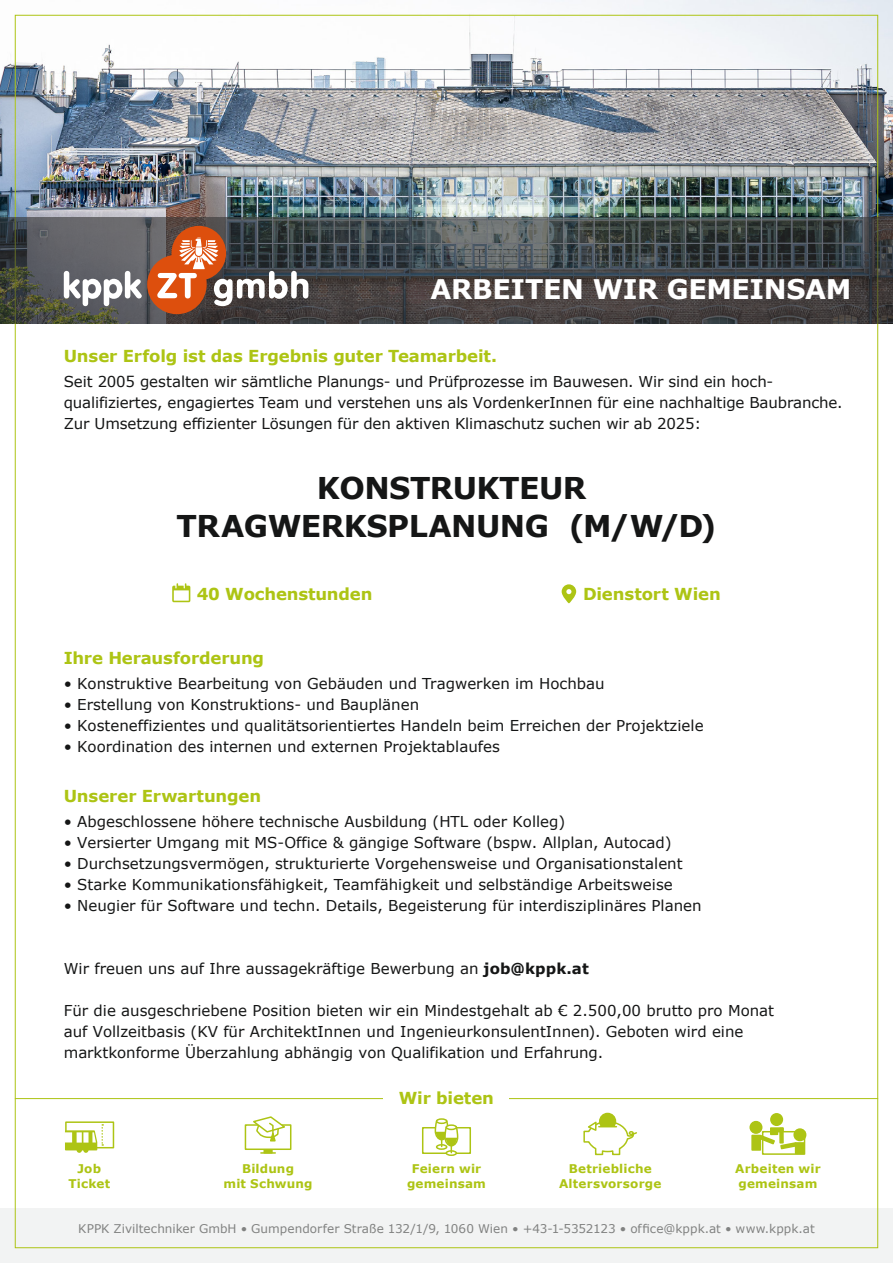
<style>
.page{position:relative;width:893px;height:1263px;background:#fff}
.page>*{position:absolute;margin:0;border:0;box-sizing:border-box;transform-origin:0 0}
.t1{font:700 30px/37.5px "Verdana";letter-spacing:-.02em;color:#151616;text-align:center}
.t2{font:700 27px "Verdana";letter-spacing:-.015em;color:#fff}
.t3{font:700 16.5px "Verdana";letter-spacing:-.01em;color:#adc414}
.t4{font:15px/21px "Verdana";color:#151616}
.t5{font:12px "Verdana";letter-spacing:.005em;color:#818281}
.t6{font:700 12px/15px "Verdana";letter-spacing:.015em;color:#adc414;text-align:center}
.s1{font-weight:700}
</style>
<div class="page">
<img style="left:0;top:0;width:893px;height:217px">
<div style="left:0;top:1209px;width:893px;height:54px;background:#f2f3f3"></div>
<svg style="left:0;top:217px;width:893px;height:106px;background:#464849"></svg>
<div style="left:147px;top:255px;width:60px;height:59px;background:#dd4f0d;border-radius:50%"></div>
<div style="left:171px;top:226px;width:55px;height:54px;background:#dd4f0d;border-radius:50%"></div>
<svg style="left:157px;top:237px;width:151px;height:69px"></svg>
<svg style="left:64px;top:271px;width:78px;height:35px"></svg>
<hr style="left:15px;top:1098px;width:863px;height:1px;background:#adc414">
<div style="left:65px;top:1121px;width:49px;height:27px;background:#fff;border:2px solid #adc414"></div>
<svg style="left:65px;top:1124px;width:38px;height:29px"></svg>
<div style="left:77px;top:1132px;width:5px;height:10px;background:#fff"></div>
<div style="left:83px;top:1132px;width:6px;height:10px;background:#fff"></div>
<div style="left:245px;top:1124px;width:46px;height:26px;background:#fff;border:2px solid #adc414"></div>
<svg style="left:252px;top:1116px;width:36px;height:38px"></svg>
<div style="left:770px;top:1127px;width:14px;height:16px;background:#adc414;border:2px solid #adc414"></div>
<div style="left:771px;top:1114px;width:11px;height:11px;background:#adc414;border-radius:50%"></div>
<div style="left:770px;top:1113px;width:13px;height:13px;border:2px solid #adc414;border-radius:50%"></div>
<div style="left:762px;top:1131px;width:43px;height:24px;background:#fff;border:2px solid #adc414"></div>
<div style="left:751px;top:1135px;width:10px;height:16px;background:#adc414;border:2px solid #adc414"></div>
<div style="left:795px;top:1142px;width:9px;height:12px;background:#adc414"></div>
<div style="left:779px;top:1127px;width:5px;height:16px;border:2px solid #adc414"></div>
<svg style="left:758px;top:1131px;width:40px;height:19px"></svg>
<div style="left:750px;top:1121px;width:12px;height:12px;background:#adc414;border-radius:50%"></div>
<div style="left:749px;top:1121px;width:13px;height:13px;border:2px solid #adc414;border-radius:50%"></div>
<div style="left:794px;top:1129px;width:12px;height:11px;background:#adc414;border-radius:50%"></div>
<div style="left:793px;top:1128px;width:13px;height:13px;border:2px solid #adc414;border-radius:50%"></div>
<div style="left:422px;top:1127px;width:49px;height:27px;background:#fff;border:2px solid #adc414"></div>
<div style="left:446px;top:1150px;width:11px;height:6px;border:2px solid #adc414;border-radius:50%"></div>
<svg style="left:434px;top:1118px;width:25px;height:34px"></svg>
<div style="left:600px;top:1113px;width:15px;height:16px;background:#adc414;border-radius:50%"></div>
<div style="left:599px;top:1113px;width:17px;height:17px;border:2px solid #adc414;border-radius:50%"></div>
<svg style="left:583px;top:1119px;width:54px;height:37px"></svg>
<div style="left:384px;top:1092px;width:125px;height:25px;background:#fff"></div>
<svg style="left:172px;top:583px;width:18px;height:19px"></svg>
<svg style="left:562px;top:584px;width:14px;height:19px"></svg>
<h2 class="t2" style="left:431px;top:271px;width:422px">ARBEITEN WIR GEMEINSAM</h2>
<p class="t3" style="left:64px;top:345px;width:435px">Unser Erfolg ist das Ergebnis guter Teamarbeit.</p>
<p class="t4" style="left:64px;top:372px;width:780px">Seit 2005 gestalten wir sämtliche Planungs- und Prüfprozesse im Bauwesen. Wir sind ein hoch&shy;qualifiziertes, engagiertes Team und verstehen uns als VordenkerInnen für eine nachhaltige Baubranche.<br>Zur Umsetzung effizienter Lösungen für den aktiven Klimaschutz suchen wir ab 2025:</p>
<h1 class="t1" style="left:177px;top:469px;width:541px">KONSTRUKTEUR<br>TRAGWERKSPLANUNG (M/W/D)</h1>
<p class="t3" style="left:197px;top:583px;width:177px">40 Wochenstunden</p>
<p class="t3" style="left:583px;top:583px;width:139px">Dienstort Wien</p>
<p class="t3" style="left:64px;top:647px;width:202px">Ihre Herausforderung</p>
<p class="t4" style="left:64px;top:673px;width:542px">• Konstruktive Bearbeitung von Gebäuden und Tragwerken im Hochbau</p>
<p class="t4" style="left:64px;top:694px;width:357px">• Erstellung von Konstruktions- und Bauplänen</p>
<p class="t4" style="left:64px;top:715px;width:641px">• Kosteneffizientes und qualitätsorientiertes Handeln beim Erreichen der Projektziele</p>
<p class="t4" style="left:64px;top:736px;width:438px">• Koordination des internen und externen Projektablaufes</p>
<p class="t3" style="left:64px;top:785px;width:199px">Unserer Erwartungen</p>
<p class="t4" style="left:64px;top:811px;width:503px">• Abgeschlossene höhere technische Ausbildung (HTL oder Kolleg)</p>
<p class="t4" style="left:64px;top:832px;width:609px">• Versierter Umgang mit MS-Office &amp; gängige Software (bspw. Allplan, Autocad)</p>
<p class="t4" style="left:64px;top:853px;width:620px">• Durchsetzungsvermögen, strukturierte Vorgehensweise und Organisationstalent</p>
<p class="t4" style="left:64px;top:874px;width:610px">• Starke Kommunikationsfähigkeit, Teamfähigkeit und selbständige Arbeitsweise</p>
<p class="t4" style="left:64px;top:895px;width:639px">• Neugier für Software und techn. Details, Begeisterung für interdisziplinäres Planen</p>
<p class="t4" style="left:64px;top:958px;width:527px">Wir freuen uns auf Ihre aussagekräftige Bewerbung an <span class="s1">job@kppk.at</span></p>
<p class="t4" style="left:64px;top:1000px;width:712px">Für die ausgeschriebene Position bieten wir ein Mindestgehalt ab € 2.500,00 brutto pro Monat auf Vollzeitbasis (KV für ArchitektInnen und IngenieurkonsulentInnen). Geboten wird eine marktkonforme Überzahlung abhängig von Qualifikation und Erfahrung.</p>
<p class="t3" style="left:399px;top:1088px;width:97px">Wir bieten</p>
<p class="t6" style="left:68px;top:1161px;width:43px">Job<br>Ticket</p>
<p class="t6" style="left:224px;top:1161px;width:90px">Bildung<br>mit Schwung</p>
<p class="t6" style="left:735px;top:1161px;width:87px;text-align:left">Arbeiten wir gemeinsam</p>
<p class="t6" style="left:407px;top:1161px;width:80px">Feiern wir gemeinsam</p>
<p class="t6" style="left:559px;top:1161px;width:104px">Betriebliche<br>Altersvorsorge</p>
<p class="t5" style="left:78px;top:1220px;width:738px">KPPK Ziviltechniker GmbH • Gumpendorfer Straße 132/1/9, 1060 Wien • +43-1-5352123 • office@kppk.at • www.kppk.at</p>
</div>
